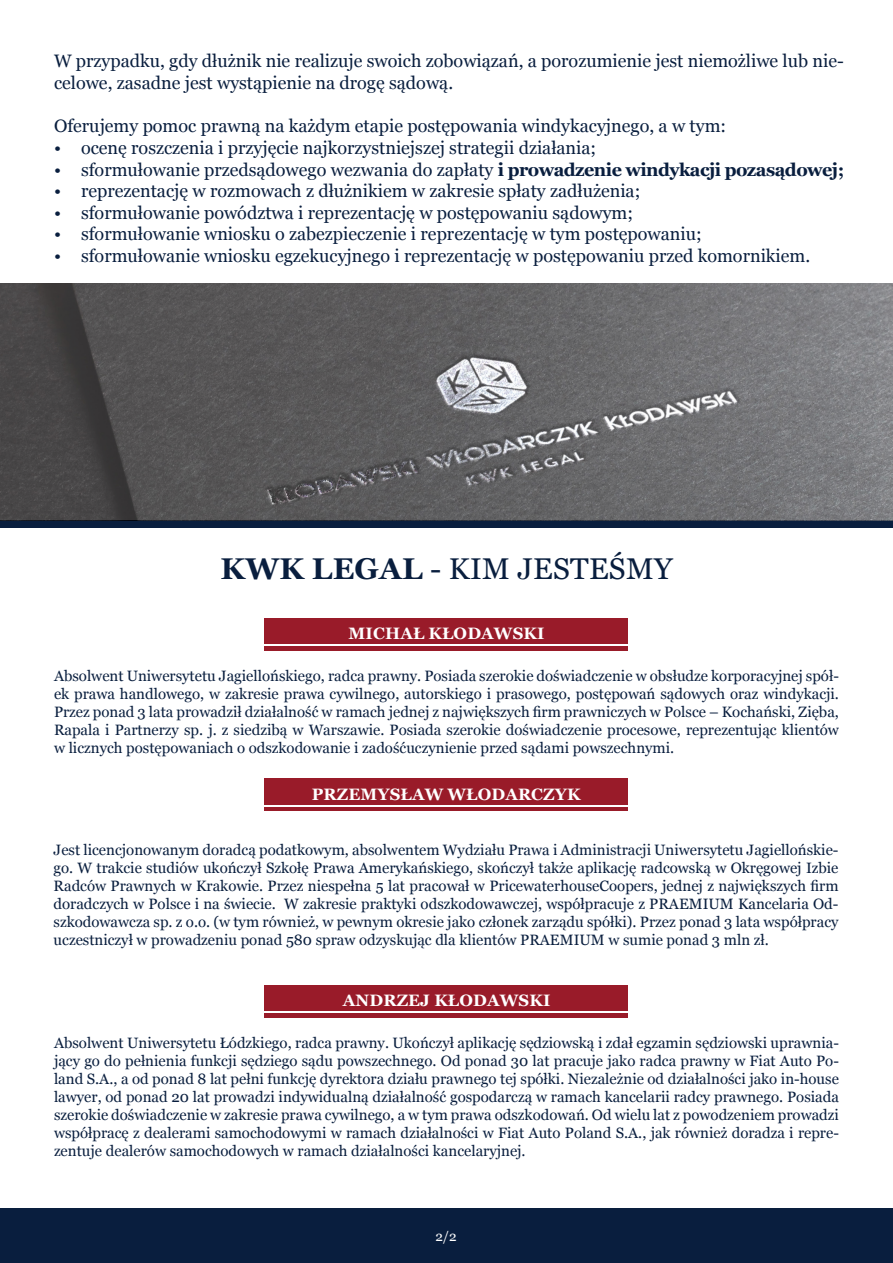
<style>
.page{position:relative;width:893px;height:1263px;background:#fff}
.page>*{position:absolute;margin:0;border:0;box-sizing:border-box;transform-origin:0 0}
.t1{font:30px "Georgia";letter-spacing:.01em;color:#091e3e}
.t2{font:18px/21.6px "Georgia";color:#091e3e}
.t3{font:700 16.5px "Georgia";letter-spacing:.01em;color:#fff}
.t4{font:15px/18px "Georgia";color:#091e3e;text-align:justify}
.t5{font:13.5px "Georgia";color:#fff}
.s1{font-weight:700}
</style>
<div class="page">
<div style="left:265px;top:985px;width:363px;height:32px;background:#991b29"></div>
<div style="left:264px;top:778px;width:364px;height:33px;background:#991b29"></div>
<div style="left:265px;top:618px;width:363px;height:32px;background:#991b29"></div>
<div style="left:0;top:520px;width:893px;height:7px;background:#091e3e"></div>
<div style="left:0;top:1209px;width:893px;height:54px;background:#091e3e"></div>
<hr style="left:265px;top:1011px;width:363px;height:2px;background:#fff">
<hr style="left:264px;top:805px;width:364px;height:1px;background:#fff">
<hr style="left:265px;top:645px;width:363px;height:1px;background:#fff">
<img style="left:0;top:283px;width:893px;height:237px">
<p class="t2" style="left:54px;top:51px;width:791px">W przypadku, gdy dłużnik nie realizuje swoich zobowiązań, a porozumienie jest niemożliwe lub nie&shy;celowe, zasadne jest wystąpienie na drogę sądową.</p>
<p class="t2" style="left:54px;top:116px;width:674px">Oferujemy pomoc prawną na każdym etapie postępowania windykacyjnego, a w tym:</p>
<p class="t2" style="left:54px;top:137px;width:544px">• ocenę roszczenia i przyjęcie najkorzystniejszej strategii działania;</p>
<p class="t2" style="left:54px;top:159px;width:792px">• sformułowanie przedsądowego wezwania do zapłaty <span class="s1">i prowadzenie windykacji pozasądowej;</span></p>
<p class="t2" style="left:54px;top:180px;width:588px">• reprezentację w rozmowach z dłużnikiem w zakresie spłaty zadłużenia;</p>
<p class="t2" style="left:54px;top:202px;width:580px">• sformułowanie powództwa i reprezentację w postępowaniu sądowym;</p>
<p class="t2" style="left:54px;top:224px;width:649px">• sformułowanie wniosku o zabezpieczenie i reprezentację w tym postępowaniu;</p>
<p class="t2" style="left:54px;top:245px;width:758px">• sformułowanie wniosku egzekucyjnego i reprezentację w postępowaniu przed komornikiem.</p>
<p class="t1" style="left:221px;top:550px;width:454px"><span class="s1">KWK LEGAL</span> - KIM JESTEŚMY</p>
<p class="t3" style="left:349px;top:623px;width:197px">MICHAŁ KŁODAWSKI</p>
<p class="t4" style="left:54px;top:667px;width:786px">Absolwent Uniwersytetu Jagiellońskiego, radca prawny. Posiada szerokie doświadczenie w obsłudze korporacyjnej spół&shy;ek prawa handlowego, w zakresie prawa cywilnego, autorskiego i prasowego, postępowań sądowych oraz windykacji.<br>Przez ponad 3 lata prowadził działalność w ramach jednej z największych firm prawniczych w Polsce – Kochański, Zięba, Rapala i Partnerzy sp. j. z siedzibą w Warszawie. Posiada szerokie doświadczenie procesowe, reprezentując klientów w licznych postępowaniach o odszkodowanie i zadośćuczynienie przed sądami powszechnymi.</p>
<p class="t3" style="left:312px;top:783px;width:270px">PRZEMYSŁAW WŁODARCZYK</p>
<p class="t4" style="left:54px;top:841px;width:786px">Jest licencjonowanym doradcą podatkowym, absolwentem Wydziału Prawa i Administracji Uniwersytetu Jagiellońskie&shy;go. W trakcie studiów ukończył Szkołę Prawa Amerykańskiego, skończył także aplikację radcowską w Okręgowej Izbie Radców Prawnych w Krakowie. Przez niespełna 5 lat pracował w PricewaterhouseCoopers, jednej z największych firm doradczych w Polsce i na świecie. W zakresie praktyki odszkodowawczej, współpracuje z PRAEMIUM Kancelaria Od&shy;szkodowawcza sp. z o.o. (w tym również, w pewnym okresie jako członek zarządu spółki). Przez ponad 3 lata współpracy uczestniczył w prowadzeniu ponad 580 spraw odzyskując dla klientów PRAEMIUM w sumie ponad 3 mln zł.</p>
<p class="t3" style="left:343px;top:990px;width:209px">ANDRZEJ KŁODAWSKI</p>
<p class="t4" style="left:54px;top:1034px;width:786px">Absolwent Uniwersytetu Łódzkiego, radca prawny. Ukończył aplikację sędziowską i zdał egzamin sędziowski uprawnia&shy;jący go do pełnienia funkcji sędziego sądu powszechnego. Od ponad 30 lat pracuje jako radca prawny w Fiat Auto Po&shy;land S.A., a od ponad 8 lat pełni funkcję dyrektora działu prawnego tej spółki. Niezależnie od działalności jako in-house lawyer, od ponad 20 lat prowadzi indywidualną działalność gospodarczą w ramach kancelarii radcy prawnego. Posiada szerokie doświadczenie w zakresie prawa cywilnego, a w tym prawa odszkodowań. Od wielu lat z powodzeniem prowadzi współpracę z dealerami samochodowymi w ramach działalności w Fiat Auto Poland S.A., jak również doradza i repre&shy;zentuje dealerów samochodowych w ramach działalności kancelaryjnej.</p>
<p class="t5" style="left:435px;top:1228px;width:23px">2/2</p>
</div>
